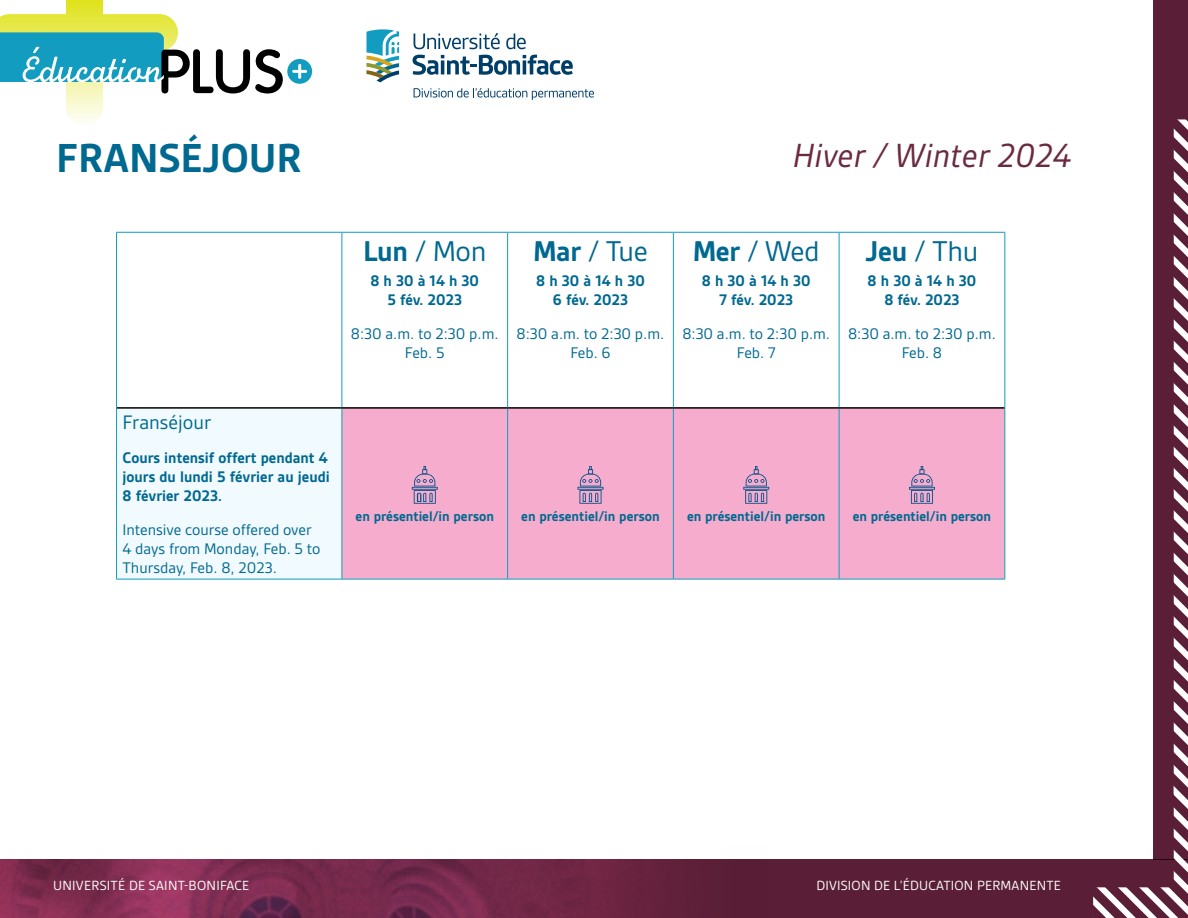
<style>
.page{position:relative;width:1188px;height:918px;background:#fff}
.page>*{position:absolute;margin:0;border:0;box-sizing:border-box;transform-origin:0 0}
.t1{font:700 43.5px "Gesta";color:#006991}
.t2{font:italic 36px "Gesta";color:#6b2a43}
.t3{font:30.75px "Gesta";letter-spacing:-.01em;color:#006991}
.t4{font:21px "Gesta";color:#006991}
.t5{font:16.5px/18.9px "Gesta";color:#006991;text-align:center}
.t6{font:700 16.5px/18.9px "Gesta";color:#006991;text-align:center}
.t7{font:700 15px "Gesta";color:#006991}
.t8{font:14.25px "Gesta";letter-spacing:.015em;color:#fff}
.s1{font-weight:700}
</style>
<div class="page">
<div style="left:0;top:859px;width:1188px;height:59px;background:#5a1f36"></div>
<img style="left:0;top:859px;width:661px;height:59px">
<div style="left:1154px;top:0;width:34px;height:859px;background:#5a1f36"></div>
<svg style="left:1153px;top:119px;width:35px;height:35px"></svg>
<svg style="left:1093px;top:154px;width:95px;height:764px"></svg>
<svg style="left:0;top:0;width:283px;height:122px"></svg>
<div style="left:287px;top:59px;width:25px;height:25px;background:#129dc0;border-radius:50%"></div>
<svg style="left:292px;top:64px;width:15px;height:15px"></svg>
<svg style="left:413px;top:55px;width:160px;height:20px"></svg>
<svg style="left:414px;top:33px;width:86px;height:16px"></svg>
<svg style="left:506px;top:34px;width:20px;height:15px"></svg>
<svg style="left:366px;top:29px;width:33px;height:53px"></svg>
<svg style="left:414px;top:88px;width:180px;height:12px"></svg>
<div style="left:117px;top:408px;width:225px;height:171px;background:#f1fafe"></div>
<div style="left:343px;top:409px;width:661px;height:170px;background:#f6adcd"></div>
<hr style="left:116px;top:232px;width:226px;height:1px;background:#129dc0">
<hr style="left:116px;top:233px;width:1px;height:175px;background:#129dc0">
<hr style="left:342px;top:232px;width:166px;height:1px;background:#129dc0">
<hr style="left:342px;top:233px;width:1px;height:174px;background:#129dc0">
<hr style="left:508px;top:232px;width:165px;height:1px;background:#129dc0">
<hr style="left:507px;top:233px;width:1px;height:174px;background:#129dc0">
<hr style="left:673px;top:232px;width:166px;height:1px;background:#129dc0">
<hr style="left:673px;top:233px;width:1px;height:174px;background:#129dc0">
<hr style="left:839px;top:232px;width:166px;height:1px;background:#129dc0">
<hr style="left:839px;top:233px;width:1px;height:174px;background:#129dc0">
<hr style="left:1004px;top:233px;width:1px;height:175px;background:#129dc0">
<hr style="left:116px;top:408px;width:1px;height:171px;background:#129dc0">
<hr style="left:342px;top:409px;width:1px;height:170px;background:#129dc0">
<hr style="left:507px;top:409px;width:1px;height:170px;background:#129dc0">
<hr style="left:673px;top:409px;width:1px;height:170px;background:#129dc0">
<hr style="left:839px;top:409px;width:1px;height:170px;background:#129dc0">
<hr style="left:1004px;top:408px;width:1px;height:171px;background:#129dc0">
<hr style="left:116px;top:579px;width:226px;height:1px;background:#129dc0">
<hr style="left:342px;top:579px;width:166px;height:1px;background:#129dc0">
<hr style="left:508px;top:579px;width:165px;height:1px;background:#129dc0">
<hr style="left:673px;top:579px;width:166px;height:1px;background:#129dc0">
<hr style="left:839px;top:579px;width:166px;height:1px;background:#129dc0">
<hr style="left:117px;top:407px;width:225px;height:2px;background:#000">
<hr style="left:342px;top:407px;width:166px;height:2px;background:#000">
<hr style="left:508px;top:407px;width:165px;height:2px;background:#000">
<hr style="left:673px;top:407px;width:166px;height:2px;background:#000">
<hr style="left:839px;top:407px;width:165px;height:2px;background:#000">
<hr style="left:412px;top:487px;width:26px;height:3px;background:#005087">
<svg style="left:413px;top:466px;width:24px;height:38px"></svg>
<svg style="left:578px;top:466px;width:25px;height:38px"></svg>
<hr style="left:743px;top:487px;width:26px;height:3px;background:#005087">
<svg style="left:744px;top:466px;width:24px;height:38px"></svg>
<hr style="left:909px;top:487px;width:26px;height:3px;background:#005087">
<svg style="left:910px;top:466px;width:24px;height:38px"></svg>
<h1 class="t1" style="left:56px;top:134px;width:247px">FRANSÉJOUR</h1>
<h2 class="t2" style="left:793px;top:135px;width:281px">Hiver / Winter 2024</h2>
<p class="t4" style="left:123px;top:411px;width:90px">Franséjour</p>
<p class="t6" style="left:123px;top:448px;width:209px;text-align:left">Cours intensif offert pendant 4 jours du lundi 5 février au jeudi<br>8 février 2023.</p>
<p class="t5" style="left:123px;top:520px;width:199px;text-align:left">Intensive course offered over<br>4 days from Monday, Feb. 5 to<br>Thursday, Feb. 8, 2023.</p>
<h3 class="t3" style="left:363px;top:233px;width:125px"><span class="s1">Lun</span> / Mon</h3>
<p class="t6" style="left:370px;top:272px;width:110px">8 h 30 à 14 h 30<br>5 fév. 2023</p>
<p class="t5" style="left:351px;top:325px;width:149px">8:30 a.m. to 2:30 p.m.<br>Feb. 5</p>
<h3 class="t3" style="left:533px;top:233px;width:116px"><span class="s1">Mar</span> / Tue</h3>
<p class="t6" style="left:536px;top:272px;width:110px">8 h 30 à 14 h 30<br>6 fév. 2023</p>
<p class="t5" style="left:517px;top:325px;width:149px">8:30 a.m. to 2:30 p.m.<br>Feb. 6</p>
<h3 class="t3" style="left:693px;top:233px;width:128px"><span class="s1">Mer</span> / Wed</h3>
<p class="t6" style="left:702px;top:272px;width:110px">8 h 30 à 14 h 30<br>7 fév. 2023</p>
<p class="t5" style="left:682px;top:325px;width:149px">8:30 a.m. to 2:30 p.m.<br>Feb. 7</p>
<h3 class="t3" style="left:865px;top:233px;width:115px"><span class="s1">Jeu</span> / Thu</h3>
<p class="t6" style="left:868px;top:272px;width:110px">8 h 30 à 14 h 30<br>8 fév. 2023</p>
<p class="t5" style="left:848px;top:325px;width:149px">8:30 a.m. to 2:30 p.m.<br>Feb. 8</p>
<p class="t7" style="left:356px;top:508px;width:140px">en présentiel/in person</p>
<p class="t7" style="left:521px;top:508px;width:140px">en présentiel/in person</p>
<p class="t7" style="left:687px;top:508px;width:140px">en présentiel/in person</p>
<p class="t7" style="left:853px;top:508px;width:140px">en présentiel/in person</p>
<p class="t8" style="left:53px;top:877px;width:198px">UNIVERSITÉ DE SAINT-BONIFACE</p>
<p class="t8" style="left:816px;top:877px;width:246px">DIVISION DE L’ÉDUCATION PERMANENTE</p>
</div>
